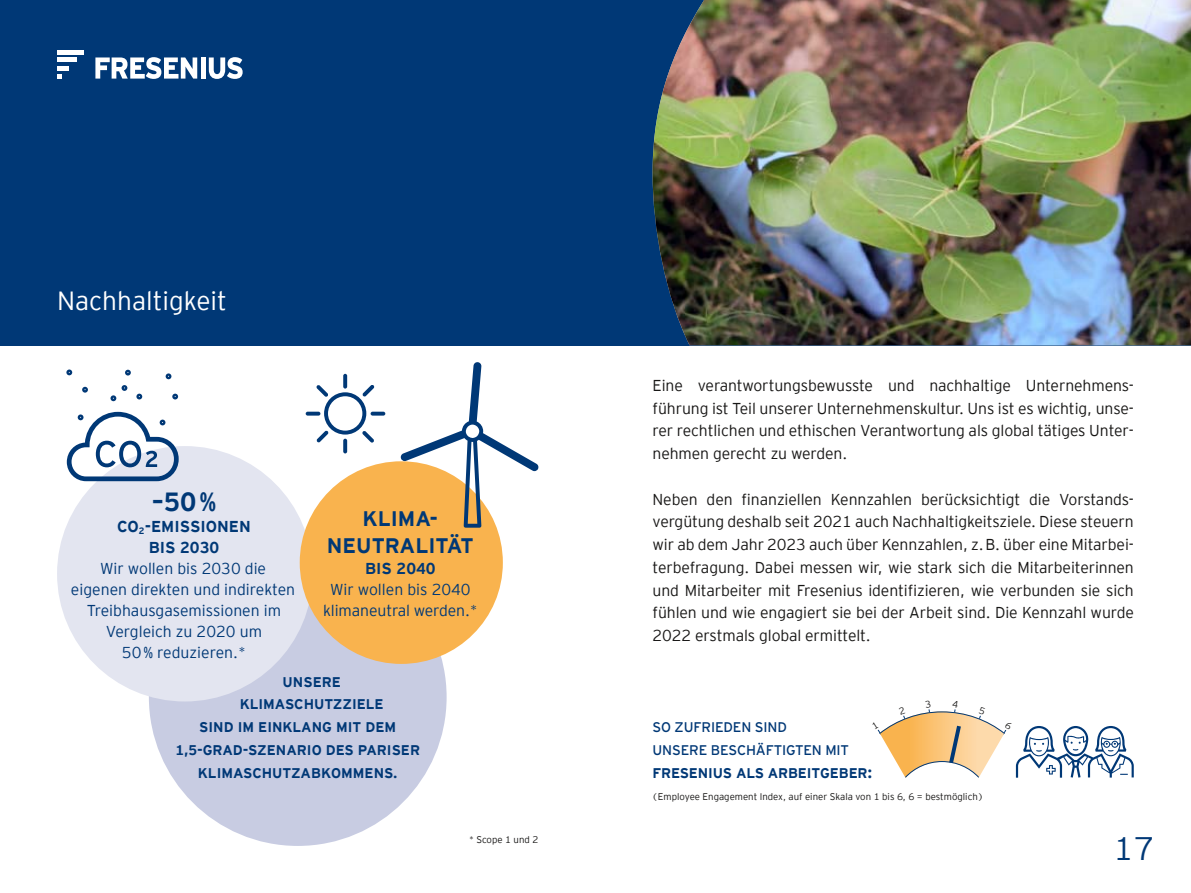
<style>
.page{position:relative;width:1191px;height:893px;background:#fff}
.page>*{position:absolute;margin:0;border:0;box-sizing:border-box;transform-origin:0 0}
.t1{font:300 32.55px "Interstate";color:#003876}
.t2{font:300 26.25px "Interstate";color:#fff}
.t3{font:700 26.25px "Interstate";color:#003876}
.t4{font:700 21px/26.2px "Interstate";color:#003876;text-align:center}
.t5{font:300 15.75px/22.8px "Interstate";letter-spacing:-.005em;color:#181716;text-align:justify}
.t6{font:300 15.75px/21px "Interstate";color:#003876;text-align:center}
.t7{font:700 15.75px/21px "Interstate";color:#003876;text-align:center}
.t8{font:700 14px "Interstate";color:#003876}
.t9{font:14px/22.8px "Interstate";letter-spacing:-.01em;color:#003876}
.t10{font:300 9.62px "Interstate";color:#181716}
.s1{font-weight:700}
.s2{font-weight:700;font-size:15.75px}
</style>
<div class="page">
<div style="left:0;top:0;width:1191px;height:345px;background:#003876"></div>
<div style="left:57px;top:57px;width:19px;height:5px;background:#fff"></div>
<div style="left:57px;top:50px;width:26px;height:5px;background:#fff"></div>
<svg style="left:57px;top:74px;width:5px;height:5px"></svg>
<div style="left:57px;top:66px;width:12px;height:5px;background:#fff"></div>
<svg style="left:95px;top:57px;width:102px;height:22px"></svg>
<div style="left:201px;top:57px;width:5px;height:22px;background:#fff"></div>
<svg style="left:209px;top:57px;width:34px;height:22px"></svg>
<div style="left:149px;top:548px;width:297px;height:298px;background:#c8cce2;border-radius:50%"></div>
<img style="left:652px;top:0;width:539px;height:345px">
<div style="left:57px;top:446px;width:255px;height:255px;background:#e3e5f0;border-radius:50%"></div>
<div style="left:300px;top:461px;width:203px;height:203px;background:#f9b34e;border-radius:50%"></div>
<svg style="left:82px;top:387px;width:6px;height:6px"></svg>
<svg style="left:66px;top:369px;width:6px;height:6px"></svg>
<svg style="left:110px;top:395px;width:6px;height:6px"></svg>
<svg style="left:122px;top:385px;width:5px;height:6px"></svg>
<svg style="left:125px;top:370px;width:6px;height:6px"></svg>
<svg style="left:136px;top:394px;width:6px;height:5px"></svg>
<svg style="left:166px;top:373px;width:5px;height:6px"></svg>
<svg style="left:172px;top:394px;width:6px;height:5px"></svg>
<svg style="left:67px;top:412px;width:112px;height:69px"></svg>
<svg style="left:343px;top:374px;width:4px;height:15px"></svg>
<svg style="left:343px;top:439px;width:4px;height:14px"></svg>
<svg style="left:306px;top:412px;width:14px;height:4px"></svg>
<svg style="left:370px;top:412px;width:15px;height:4px"></svg>
<svg style="left:316px;top:385px;width:58px;height:58px"></svg>
<svg style="left:400px;top:362px;width:139px;height:166px"></svg>
<svg style="left:877px;top:709px;width:256px;height:69px"></svg>
<h2 class="t2" style="left:57px;top:282px;width:171px">Nachhaltigkeit</h2>
<h2 class="t3" style="left:152px;top:483px;width:66px">–50%</h2>
<p class="t7" style="left:117px;top:515px;width:135px">CO<sub>2</sub>-EMISSIONEN<br>BIS 2030</p>
<p class="t6" style="left:71px;top:557px;width:226px">Wir wollen bis 2030 die eigenen direkten und indirekten<br>Treibhausgasemissionen im<br>Vergleich zu 2020 um<br>50% reduzieren.*</p>
<h3 class="t4" style="left:327px;top:504px;width:148px">KLIMA-<br>NEUTRALITÄT</h3>
<p class="t7" style="left:365px;top:557px;width:72px">BIS 2040</p>
<p class="t6" style="left:323px;top:578px;width:156px">Wir wollen bis 2040 klimaneutral werden.*</p>
<p class="t8" style="left:283px;top:672px;width:60px">UNSERE</p>
<p class="t8" style="left:240px;top:694px;width:145px">KLIMASCHUTZZIELE</p>
<p class="t8" style="left:199px;top:717px;width:198px">SIND IM EINKLANG MIT DEM</p>
<p class="t8" style="left:175px;top:740px;width:246px">1,5-GRAD-SZENARIO DES PARISER</p>
<p class="t8" style="left:198px;top:763px;width:201px">KLIMASCHUTZABKOMMENS.</p>
<p class="t10" style="left:469px;top:833px;width:71px">* Scope 1 und 2</p>
<p class="t5" style="left:652px;top:373px;width:483px">Eine verantwortungsbewusste und nachhaltige Unternehmens&shy;führung ist Teil unserer Unternehmenskultur. Uns ist es wichtig, unse&shy;rer rechtlichen und ethischen Verantwortung als global tätiges Unter&shy;nehmen gerecht zu werden.</p>
<p class="t5" style="left:652px;top:487px;width:483px">Neben den finanziellen Kennzahlen berücksichtigt die Vorstands&shy;vergütung deshalb seit 2021 auch Nachhaltigkeitsziele. Diese steuern wir ab dem Jahr 2023 auch über Kennzahlen, z.B. über eine Mitarbei&shy;terbefragung. Dabei messen wir, wie stark sich die Mitarbeiterinnen und Mitarbeiter mit Fresenius identifizieren, wie verbunden sie sich fühlen und wie engagiert sie bei der Arbeit sind. Die Kennzahl wurde 2022 erstmals global ermittelt.</p>
<p class="t9" style="left:652px;top:716px;width:221px">SO ZUFRIEDEN SIND<br>UNSERE BESCHÄFTIGTEN MIT<br><span class="s1">FRESENIUS ALS ARBEITGEBER</span><span class="s2">:</span></p>
<p class="t10" style="left:652px;top:790px;width:333px">(Employee Engagement Index, auf einer Skala von 1 bis 6, 6 = bestmöglich)</p>
<h1 class="t1" style="left:1113px;top:825px;width:42px">17</h1>
</div>
